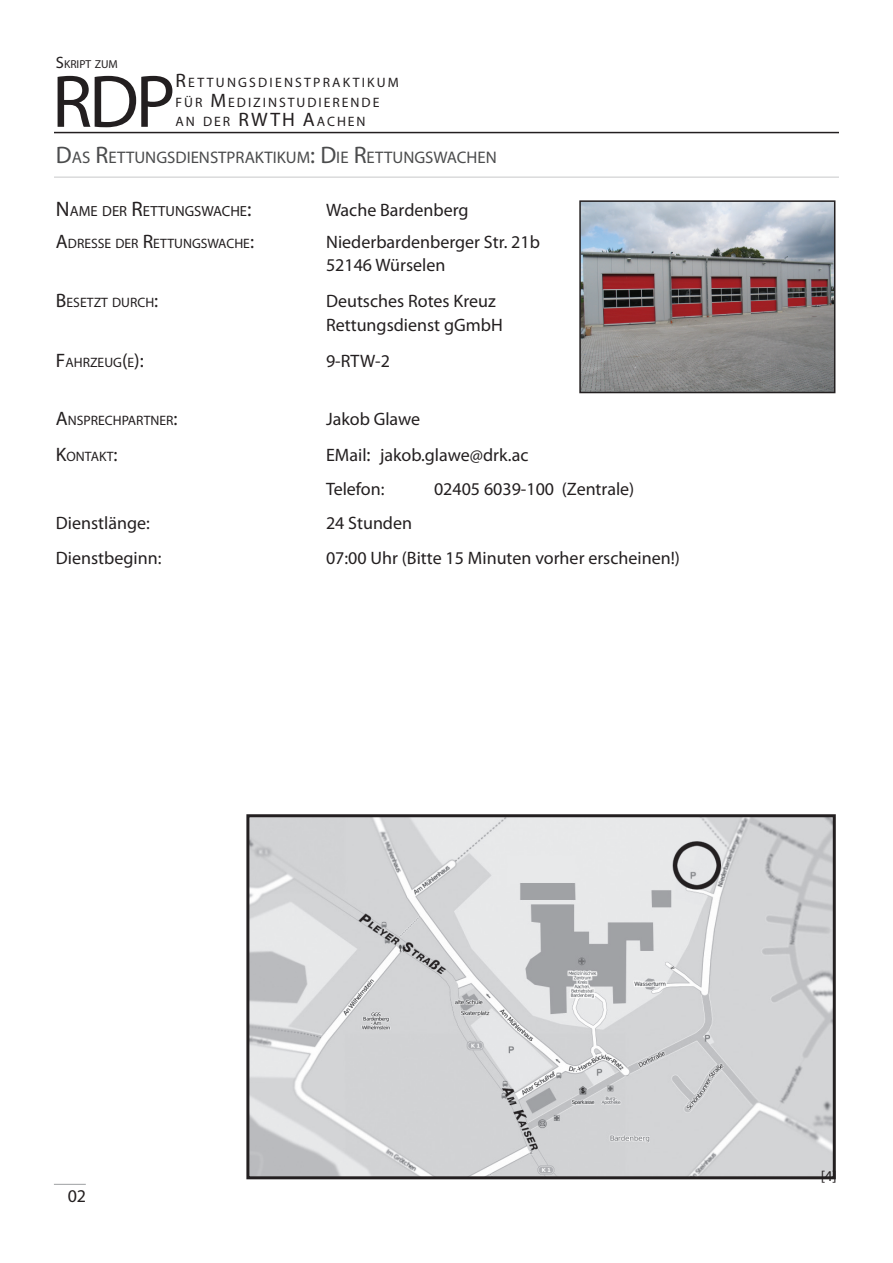
<style>
.page{position:relative;width:893px;height:1263px;background:#fff}
.page>*{position:absolute;margin:0;border:0;box-sizing:border-box;transform-origin:0 0}
.t1{font:75px "Myriad Pro";color:#231f20}
.t2{font:18px/23.4px "Myriad Pro";color:#231f20}
.t3{font:16.8px "Myriad Pro";color:#4b4c4d}
.t4{font:15px "Myriad Pro";color:#231f20}
.t5{font:14.7px "Myriad Pro";color:#231f20}
.t6{font:13.65px/19.5px "Myriad Pro";letter-spacing:.145em;color:#231f20}
.t7{font:13.65px "Myriad Pro";color:#231f20}
.t8{font:13.65px "Myriad Pro";letter-spacing:.04em;color:#231f20}
.t9{font:11.55px "Myriad Pro";color:#231f20}
.s1{font-size:16.5px}
.s2{font-size:19.5px}
.s3{font-size:24px}
.s4{font-size:21px}
</style>
<div class="page">
<hr style="left:54px;top:132px;width:785px;height:1px;background:#231f20">
<hr style="left:54px;top:1184px;width:32px;height:1px;background:#9d9fa2">
<hr style="left:54px;top:177px;width:785px;height:1px;background:#c7c8ca">
<img style="left:250px;top:818px;width:582px;height:357px">
<div style="left:246px;top:814px;width:590px;height:365px;border:3px solid #231f20"></div>
<img style="left:582px;top:203px;width:250px;height:187px">
<div style="left:579px;top:200px;width:256px;height:193px;border:2px solid #231f20"></div>
<p class="t9" style="left:56px;top:57px;width:63px"><span class="s1">S</span>KRIPT ZUM</p>
<p class="t6" style="left:176px;top:73px;width:225px"><span class="s2">R</span>ETTUNGSDIENSTPRAKTIKUM<br>FÜR <span class="s2">M</span> EDIZINSTUDIERENDE<br>AN DER <span class="s2">RWTH A</span>ACHEN</p>
<p class="t3" style="left:56px;top:147px;width:442px"><span class="s3">D</span>AS <span class="s3">R</span>ETTUNGSDIENSTPRAKTIKUM<span class="s3">: D</span>IE <span class="s3">R</span>ETTUNGSWACHEN</p>
<p class="t5" style="left:56px;top:202px;width:197px"><span class="s4">N</span>AME DER <span class="s4">R</span>ETTUNGSWACHE<span class="s4">:</span></p>
<p class="t2" style="left:326px;top:198px;width:144px">Wache Bardenberg</p>
<p class="t7" style="left:56px;top:235px;width:200px"><span class="s2">A</span>DRESSE DER <span class="s2">R</span>ETTUNGSWACHE<span class="s2">:</span></p>
<p class="t2" style="left:326px;top:230px;width:215px">Niederbardenberger Str. 21b<br>52146 Würselen</p>
<p class="t7" style="left:56px;top:294px;width:104px"><span class="s2">B</span>ESETZT DURCH<span class="s2">:</span></p>
<p class="t2" style="left:326px;top:289px;width:178px">Deutsches Rotes Kreuz<br>Rettungsdienst gGmbH</p>
<p class="t8" style="left:56px;top:354px;width:89px"><span class="s2">F</span>AHRZEUG<span class="s2">(</span>E<span class="s2">):</span></p>
<p class="t2" style="left:326px;top:349px;width:66px">9-RTW-2</p>
<h1 class="t1" style="left:52px;top:55px;width:125px">RDP</h1>
<p class="t7" style="left:56px;top:411px;width:123px"><span class="s2">A</span>NSPRECHPARTNER<span class="s2">:</span></p>
<p class="t2" style="left:326px;top:406px;width:96px">Jakob Glawe</p>
<p class="t8" style="left:56px;top:448px;width:63px"><span class="s2">K</span>ONTAKT<span class="s2">:</span></p>
<p class="t2" style="left:326px;top:437px;width:204px;line-height:34.3px">EMail<span class="s2">:</span> jakob.glawe@drk.ac<br>Telefon:</p>
<p class="t2" style="left:434px;top:477px;width:202px">02405 6039-100 (Zentrale)</p>
<p class="t2" style="left:56px;top:511px;width:96px">Dienstlänge:</p>
<p class="t2" style="left:326px;top:511px;width:88px">24 Stunden</p>
<p class="t2" style="left:56px;top:546px;width:107px">Dienstbeginn:</p>
<p class="t2" style="left:326px;top:546px;width:355px">07:00 Uhr (Bitte 15 Minuten vorher erscheinen!)</p>
<p class="t2" style="left:68px;top:1184px;width:20px">02</p>
<p class="t4" style="left:821px;top:1167px;width:18px">[4]</p>
</div>
